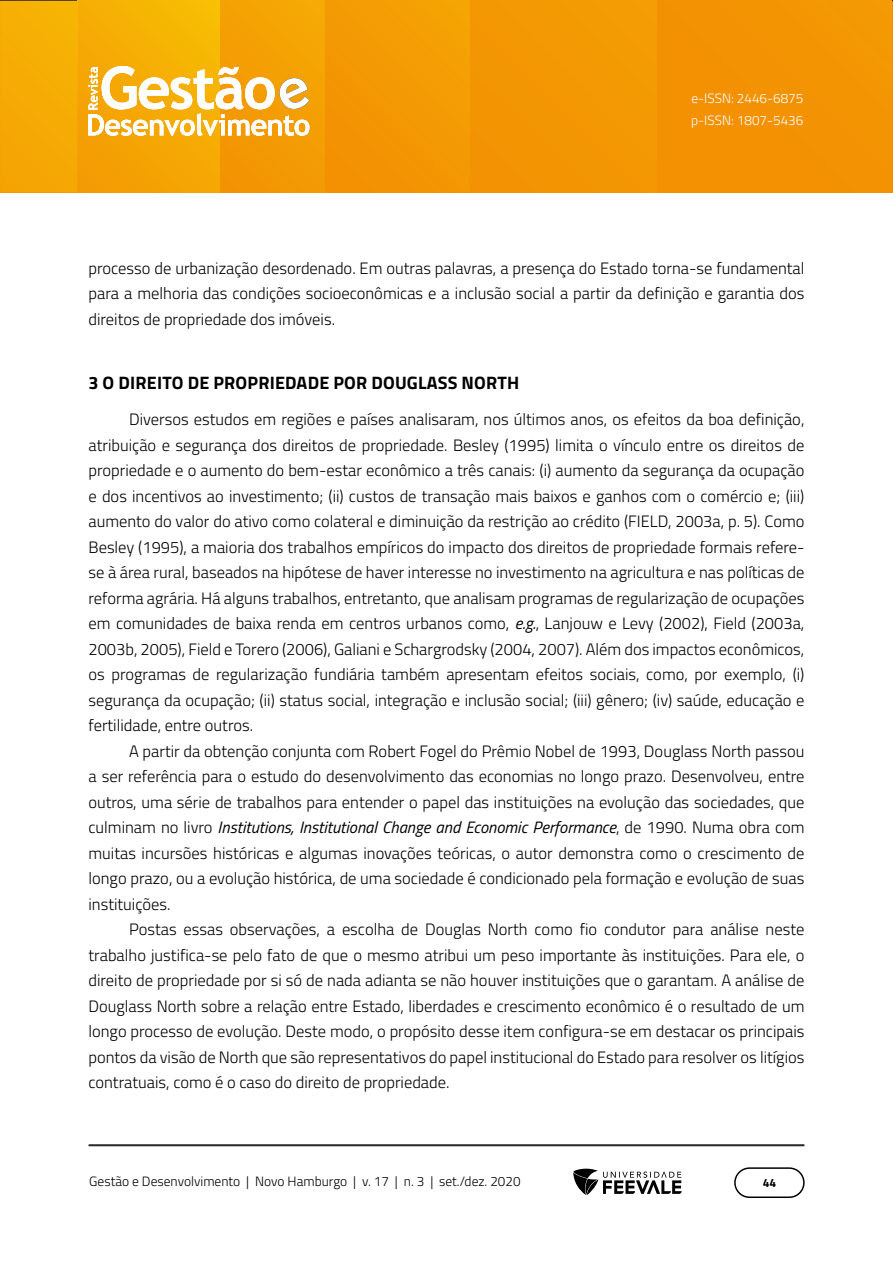
<style>
.page{position:relative;width:893px;height:1263px;background:#fff}
.page>*{position:absolute;margin:0;border:0;box-sizing:border-box;transform-origin:0 0}
.TITULO_1{font:700 18px "Titillium Web";letter-spacing:.01em;color:#000}
.Corpo_de_texto{font:300 16.5px/25.5px "Titillium Web";color:#000;text-align:justify}
.t1{font:300 13.5px "Titillium Web";color:#000}
.t2{font:300 13.5px/22.5px "Titillium Web";color:#fff}
.t3{font:700 12px "Titillium Web";color:#000}
.s1{font-weight:400;font-style:italic}
</style>
<div class="page">
<img style="left:0;top:1px;width:892px;height:192px">
<img style="left:78px;top:1px;width:1px;height:192px">
<hr style="left:471px;top:1px;width:1px;height:192px;background:#f39503">
<hr style="left:89px;top:1144px;width:715px;height:2px;background:#282828">
<div style="left:734px;top:1167px;width:71px;height:31px;border:2px solid #000;border-radius:15px"></div>
<svg style="left:573px;top:1169px;width:109px;height:26px"></svg>
<svg style="left:88px;top:66px;width:221px;height:70px"></svg>
<p class="t2" style="left:691px;top:86px;width:114px">e-ISSN: 2446-6875 p-ISSN: 1807-5436</p>
<p class="Corpo_de_texto" style="left:88px;top:254px;width:717px">processo de urbanização desordenado. Em outras palavras, a presença do Estado torna-se fundamental para a melhoria das condições socioeconômicas e a inclusão social a partir da definição e garantia dos direitos de propriedade dos imóveis.</p>
<p class="TITULO_1" style="left:88px;top:369px;width:432px">3 O DIREITO DE PROPRIEDADE POR DOUGLASS NORTH</p>
<p class="Corpo_de_texto" style="left:88px;top:406px;width:718px;text-indent:40px">Diversos estudos em regiões e países analisaram, nos últimos anos, os efeitos da boa definição, atribuição e segurança dos direitos de propriedade. Besley (1995) limita o vínculo entre os direitos de propriedade e o aumento do bem-estar econômico a três canais: (i) aumento da segurança da ocupação e dos incentivos ao investimento; (ii) custos de transação mais baixos e ganhos com o comércio e; (iii) aumento do valor do ativo como colateral e diminuição da restrição ao crédito (FIELD, 2003a, p. 5). Como Besley (1995), a maioria dos trabalhos empíricos do impacto dos direitos de propriedade formais refere&shy;se à área rural, baseados na hipótese de haver interesse no investimento na agricultura e nas políticas de reforma agrária. Há alguns trabalhos, entretanto, que analisam programas de regularização de ocupações em comunidades de baixa renda em centros urbanos como, <span class="s1">e.g.</span>, Lanjouw e Levy (2002), Field (2003a, 2003b, 2005), Field e Torero (2006), Galiani e Schargrodsky (2004, 2007). Além dos impactos econômicos, os programas de regularização fundiária também apresentam efeitos sociais, como, por exemplo, (i) segurança da ocupação; (ii) status social, integração e inclusão social; (iii) gênero; (iv) saúde, educação e fertilidade, entre outros.</p>
<p class="Corpo_de_texto" style="left:88px;top:737px;width:717px;text-indent:40px">A partir da obtenção conjunta com Robert Fogel do Prêmio Nobel de 1993, Douglass North passou a ser referência para o estudo do desenvolvimento das economias no longo prazo. Desenvolveu, entre outros, uma série de trabalhos para entender o papel das instituições na evolução das sociedades, que culminam no livro <span class="s1">Institutions, Institutional Change and Economic Performance</span>, de 1990. Numa obra com muitas incursões históricas e algumas inovações teóricas, o autor demonstra como o crescimento de longo prazo, ou a evolução histórica, de uma sociedade é condicionado pela formação e evolução de suas instituições.</p>
<p class="Corpo_de_texto" style="left:88px;top:916px;width:717px;text-indent:40px">Postas essas observações, a escolha de Douglas North como fio condutor para análise neste trabalho justifica-se pelo fato de que o mesmo atribui um peso importante às instituições. Para ele, o direito de propriedade por si só de nada adianta se não houver instituições que o garantam. A análise de Douglass North sobre a relação entre Estado, liberdades e crescimento econômico é o resultado de um longo processo de evolução. Deste modo, o propósito desse item configura-se em destacar os principais pontos da visão de North que são representativos do papel institucional do Estado para resolver os litígios contratuais, como é o caso do direito de propriedade.</p>
<p class="t1" style="left:89px;top:1171px;width:433px">Gestão e Desenvolvimento | Novo Hamburgo | v. 17 | n. 3 | set./dez. 2020</p>
<p class="t3" style="left:763px;top:1174px;width:15px">44</p>
</div>
